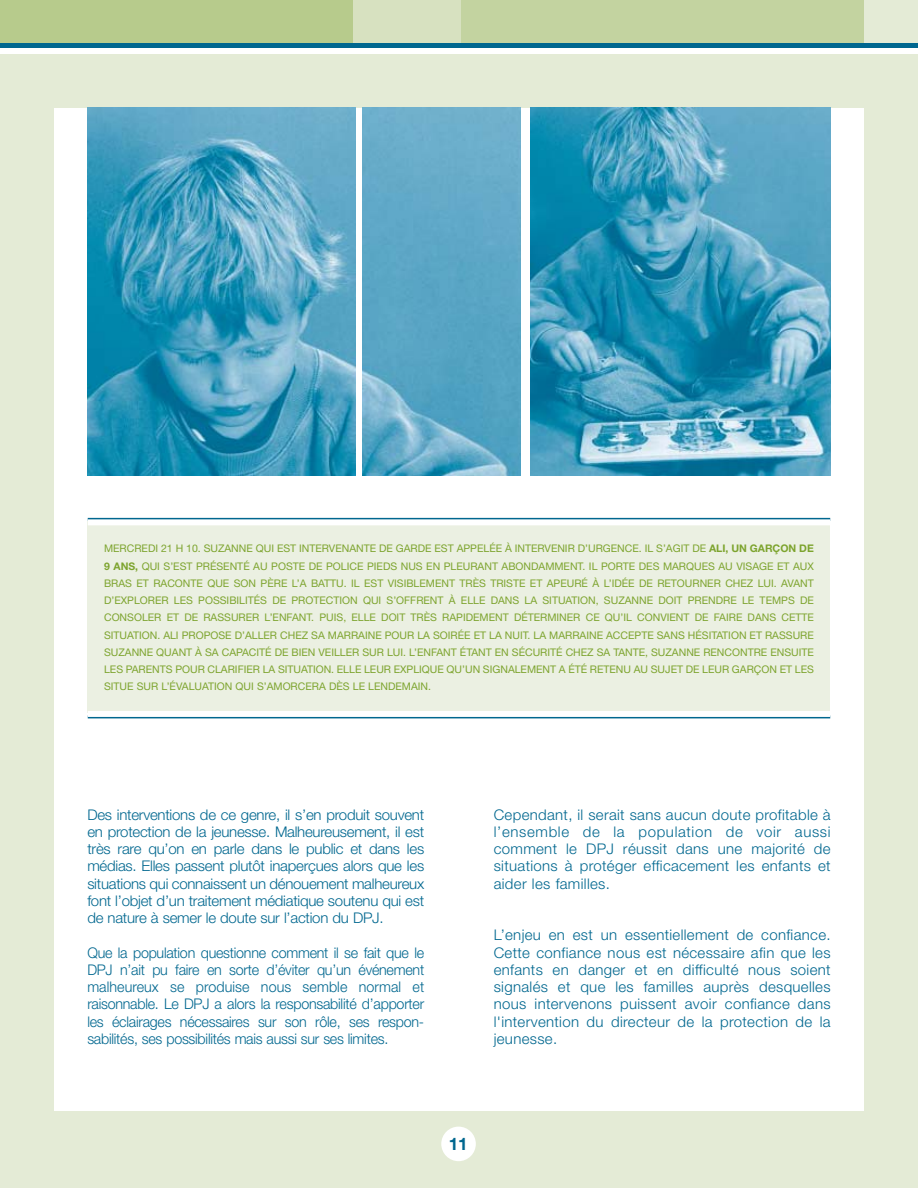
<style>
.page{position:relative;width:918px;height:1188px;background:#fff}
.page>*{position:absolute;margin:0;border:0;box-sizing:border-box;transform-origin:0 0}
.t1{font:700 17.25px "Helvetica Neue";color:#00678f}
.t2{font:300 14.7px/17.2px "Helvetica Neue";letter-spacing:-.005em;color:#00678f;text-align:justify}
.t3{font:10.5px/17.2px "Helvetica Neue";color:#7da42e;text-align:justify}
.s1{font-weight:700}
</style>
<div class="page">
<div style="left:0;top:46px;width:918px;height:1142px;background:#e4ebd6"></div>
<div style="left:0;top:0;width:355px;height:45px;background:#b7cb8c"></div>
<div style="left:803px;top:0;width:115px;height:45px;background:#e4ebd6"></div>
<div style="left:455px;top:0;width:409px;height:45px;background:#c3d3a0"></div>
<div style="left:354px;top:0;width:107px;height:45px;background:#d7e1c0"></div>
<div style="left:0;top:45px;width:918px;height:9px;background:#fff"></div>
<div style="left:0;top:43px;width:918px;height:5px;background:#00678f"></div>
<div style="left:54px;top:108px;width:810px;height:1003px;background:#fff"></div>
<div style="left:441px;top:1127px;width:35px;height:34px;background:#fff;border-radius:50%"></div>
<div style="left:88px;top:521px;width:742px;height:191px;background:#ebf0e2"></div>
<img style="left:88px;top:107px;width:268px;height:369px">
<img style="left:362px;top:107px;width:158px;height:369px">
<img style="left:530px;top:107px;width:300px;height:369px">
<hr style="left:88px;top:518px;width:742px;height:3px;background:#00678f">
<div style="left:88px;top:519px;width:742px;height:6px;background:#fff"></div>
<hr style="left:88px;top:715px;width:742px;height:3px;background:#00678f">
<div style="left:88px;top:711px;width:742px;height:6px;background:#fff"></div>
<p class="t3" style="left:104px;top:541px;width:711px">MERCREDI 21 H 10. SUZANNE QUI EST INTERVENANTE DE GARDE EST APPELÉE À INTERVENIR D’URGENCE. IL S’AGIT DE <span class="s1">ALI, UN GARÇON DE 9 ANS,</span> QUI S’EST PRÉSENTÉ AU POSTE DE POLICE PIEDS NUS EN PLEURANT ABONDAMMENT. IL PORTE DES MARQUES AU VISAGE ET AUX BRAS ET RACONTE QUE SON PÈRE L’A BATTU. IL EST VISIBLEMENT TRÈS TRISTE ET APEURÉ À L’IDÉE DE RETOURNER CHEZ LUI. AVANT D’EXPLORER LES POSSIBILITÉS DE PROTECTION QUI S’OFFRENT À ELLE DANS LA SITUATION, SUZANNE DOIT PRENDRE LE TEMPS DE CONSOLER ET DE RASSURER L’ENFANT. PUIS, ELLE DOIT TRÈS RAPIDEMENT DÉTERMINER CE QU’IL CONVIENT DE FAIRE DANS CETTE SITUATION. ALI PROPOSE D’ALLER CHEZ SA MARRAINE POUR LA SOIRÉE ET LA NUIT. LA MARRAINE ACCEPTE SANS HÉSITATION ET RASSURE SUZANNE QUANT À SA CAPACITÉ DE BIEN VEILLER SUR LUI. L’ENFANT ÉTANT EN SÉCURITÉ CHEZ SA TANTE, SUZANNE RENCONTRE ENSUITE LES PARENTS POUR CLARIFIER LA SITUATION. ELLE LEUR EXPLIQUE QU’UN SIGNALEMENT A ÉTÉ RETENU AU SUJET DE LEUR GARÇON ET LES SITUE SUR L’ÉVALUATION QUI S’AMORCERA DÈS LE LENDEMAIN.</p>
<p class="t2" style="left:87px;top:807px;width:338px">Des interventions de ce genre, il s’en produit souvent en protection de la jeunesse. Malheureusement, il est très rare qu’on en parle dans le public et dans les médias. Elles passent plutôt inaperçues alors que les situations qui connaissent un dénouement malheureux font l’objet d’un traitement médiatique soutenu qui est de nature à semer le doute sur l’action du DPJ.</p>
<p class="t2" style="left:87px;top:945px;width:338px">Que la population questionne comment il se fait que le DPJ n’ait pu faire en sorte d’éviter qu’un événement malheureux se produise nous semble normal et raisonnable. Le DPJ a alors la responsabilité d’apporter les éclairages nécessaires sur son rôle, ses respon&shy;sabilités, ses possibilités mais aussi sur ses limites.</p>
<p class="t2" style="left:494px;top:807px;width:338px">Cependant, il serait sans aucun doute profitable à l’ensemble de la population de voir aussi comment le DPJ réussit dans une majorité de situations à protéger efficacement les enfants et aider les familles.</p>
<p class="t2" style="left:494px;top:928px;width:338px">L’enjeu en est un essentiellement de confiance.<br>Cette confiance nous est nécessaire afin que les enfants en danger et en difficulté nous soient signalés et que les familles auprès desquelles nous intervenons puissent avoir confiance dans l'intervention du directeur de la protection de la jeunesse.</p>
<p class="t1" style="left:449px;top:1137px;width:20px">11</p>
</div>
